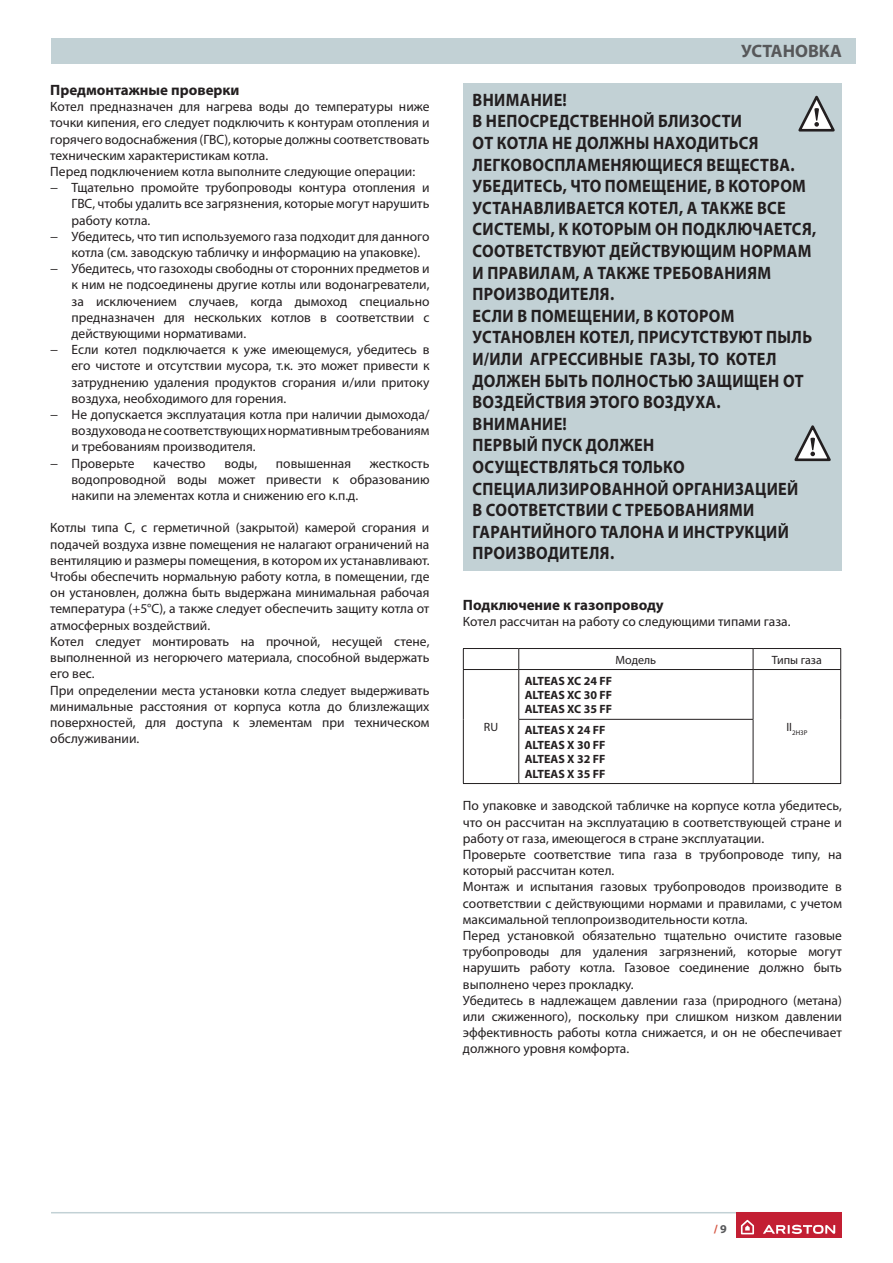
<style>
.page{position:relative;width:893px;height:1263px;background:#fff}
.page>*{position:absolute;margin:0;border:0;box-sizing:border-box;transform-origin:0 0}
.t1{font:700 18px/21.6px "Myriad Pro";letter-spacing:.02em;color:#231f20;scale:.9 1}
.t2{font:700 18px "Myriad Pro";color:#57585a}
.t3{font:700 15px "Myriad Pro";color:#231f20}
.t4{font:13.5px/16.2px "Myriad Pro";color:#231f20}
.t5{font:700 12px/14.4px "Myriad Pro";color:#231f20;text-align:justify}
.t6{font:12px "Myriad Pro";color:#231f20}
.t7{font:700 12px "Myriad Pro";color:#d55542}
.t8{font:6.9px "Myriad Pro";color:#231f20}
.s1{color:#57585a}
</style>
<div class="page">
<hr style="left:51px;top:1211px;width:791px;height:2px;background:#c2d1d5">
<div style="left:736px;top:1212px;width:105px;height:26px;background:#c31f33"></div>
<svg style="left:741px;top:1219px;width:13px;height:15px"></svg>
<svg style="left:763px;top:1224px;width:72px;height:9px"></svg>
<div style="left:51px;top:38px;width:804px;height:26px;background:#c2d1d5"></div>
<div style="left:464px;top:84px;width:378px;height:487px;background:#c2d1d5"></div>
<svg style="left:798px;top:95px;width:37px;height:37px"></svg>
<svg style="left:794px;top:425px;width:37px;height:37px"></svg>
<svg style="left:463px;top:649px;width:1px;height:20px"></svg>
<hr style="left:463px;top:648px;width:56px;height:1px;background:#231f20">
<hr style="left:518px;top:648px;width:235px;height:1px;background:#231f20">
<svg style="left:518px;top:649px;width:1px;height:20px"></svg>
<svg style="left:752px;top:649px;width:1px;height:20px"></svg>
<hr style="left:753px;top:648px;width:88px;height:1px;background:#231f20">
<svg style="left:840px;top:649px;width:1px;height:20px"></svg>
<hr style="left:463px;top:670px;width:1px;height:49px;background:#231f20">
<hr style="left:463px;top:719px;width:1px;height:64px;background:#231f20">
<hr style="left:463px;top:669px;width:56px;height:1px;background:#231f20">
<hr style="left:518px;top:669px;width:235px;height:1px;background:#231f20">
<hr style="left:518px;top:719px;width:235px;height:1px;background:#231f20">
<hr style="left:518px;top:783px;width:235px;height:1px;background:#231f20">
<hr style="left:518px;top:670px;width:1px;height:49px;background:#231f20">
<hr style="left:752px;top:670px;width:1px;height:49px;background:#231f20">
<hr style="left:518px;top:719px;width:1px;height:64px;background:#231f20">
<hr style="left:752px;top:719px;width:1px;height:64px;background:#231f20">
<hr style="left:753px;top:669px;width:88px;height:1px;background:#231f20">
<hr style="left:753px;top:783px;width:88px;height:1px;background:#231f20">
<hr style="left:840px;top:670px;width:1px;height:49px;background:#231f20">
<hr style="left:840px;top:719px;width:1px;height:64px;background:#231f20">
<hr style="left:463px;top:783px;width:56px;height:1px;background:#231f20">
<p class="t3" style="left:50px;top:82px;width:191px">Предмонтажные проверки</p>
<p class="t4" style="left:50px;top:99px;width:381px">Котел предназначен для нагрева воды до температуры ниже</p>
<p class="t4" style="left:50px;top:115px;width:381px">точки кипения, его следует подключить к контурам отопления и</p>
<p class="t4" style="left:50px;top:131px;width:380px">горячего водоснабжения (ГВС), которые должны соответствовать</p>
<p class="t4" style="left:50px;top:148px;width:219px">техническим характеристикам котла.</p>
<p class="t4" style="left:50px;top:164px;width:366px">Перед подключением котла выполните следующие операции:</p>
<p class="t4" style="left:50px;top:180px;width:380px">− Тщательно промойте трубопроводы контура отопления и</p>
<p class="t4" style="left:72px;top:196px;width:359px">ГВС, чтобы удалить все загрязнения, которые могут нарушить</p>
<p class="t4" style="left:72px;top:212px;width:80px">работу котла.</p>
<p class="t4" style="left:50px;top:229px;width:380px">− Убедитесь, что тип используемого газа подходит для данного</p>
<p class="t4" style="left:72px;top:245px;width:350px">котла (см. заводскую табличку и информацию на упаковке).</p>
<p class="t4" style="left:50px;top:261px;width:381px">− Убедитесь, что газоходы свободны от сторонних предметов и</p>
<p class="t4" style="left:72px;top:277px;width:359px">к ним не подсоединены другие котлы или водонагреватели,</p>
<p class="t4" style="left:72px;top:293px;width:359px">за исключением случаев, когда дымоход специально</p>
<p class="t4" style="left:72px;top:310px;width:359px">предназначен для нескольких котлов в соответствии с</p>
<p class="t4" style="left:72px;top:326px;width:176px">действующими нормативами.</p>
<p class="t4" style="left:50px;top:342px;width:381px">− Если котел подключается к уже имеющемуся, убедитесь в</p>
<p class="t4" style="left:72px;top:358px;width:359px">его чистоте и отсутствии мусора, т.к. это может привести к</p>
<p class="t4" style="left:72px;top:374px;width:359px">затруднению удаления продуктов сгорания и/или притоку</p>
<p class="t4" style="left:72px;top:391px;width:216px">воздуха, необходимого для горения.</p>
<p class="t4" style="left:50px;top:407px;width:380px">− Не допускается эксплуатация котла при наличии дымохода/</p>
<p class="t4" style="left:72px;top:423px;width:359px">воздуховода не соответствующих нормативным требованиям</p>
<p class="t4" style="left:72px;top:439px;width:185px">и требованиям производителя.</p>
<p class="t4" style="left:50px;top:455px;width:86px">− Проверьте</p>
<p class="t4" style="left:153px;top:455px;width:54px">качество</p>
<p class="t4" style="left:224px;top:455px;width:34px">воды,</p>
<p class="t4" style="left:276px;top:455px;width:77px">повышенная</p>
<p class="t4" style="left:72px;top:455px;width:359px;text-align:justify;text-indent:298px">жесткость водопроводной воды может привести к образованию накипи на элементах котла и снижению его к.п.д.</p>
<p class="t4" style="left:50px;top:520px;width:381px">Котлы типа C, с герметичной (закрытой) камерой сгорания и подачей воздуха извне помещения не налагают ограничений на вентиляцию и размеры помещения, в котором их устанавливают.<br>Чтобы обеспечить нормальную работу котла, в помещении, где он установлен, должна быть выдержана минимальная рабочая температура (+5°С), а также следует обеспечить защиту котла от атмосферных воздействий.<br>Котел следует монтировать на прочной, несущей стене, выполненной из негорючего материала, способной выдержать его вес.<br>При определении места установки котла следует выдерживать минимальные расстояния от корпуса котла до близлежащих поверхностей, для доступа к элементам при техническом обслуживании.</p>
<h1 class="t2" style="left:741px;top:40px;width:102px">УСТАНОВКА</h1>
<p class="t1" style="left:472px;top:89px;width:383px">ВНИМАНИЕ!<br>В НЕПОСРЕДСТВЕННОЙ БЛИЗОСТИ<br>ОТ КОТЛА НЕ ДОЛЖНЫ НАХОДИТЬСЯ<br>ЛЕГКОВОСПЛАМЕНЯЮЩИЕСЯ ВЕЩЕСТВА.<br>УБЕДИТЕСЬ, ЧТО ПОМЕЩЕНИЕ, В КОТОРОМ<br>УСТАНАВЛИВАЕТСЯ КОТЕЛ, А ТАКЖЕ ВСЕ<br>СИСТЕМЫ, К КОТОРЫМ ОН ПОДКЛЮЧАЕТСЯ,<br>СООТВЕТСТВУЮТ ДЕЙСТВУЮЩИМ НОРМАМ<br>И ПРАВИЛАМ, А ТАКЖЕ ТРЕБОВАНИЯМ<br>ПРОИЗВОДИТЕЛЯ.<br>ЕСЛИ В ПОМЕЩЕНИИ, В КОТОРОМ<br>УСТАНОВЛЕН КОТЕЛ, ПРИСУТСТВУЮТ ПЫЛЬ<br>И/ИЛИ АГРЕССИВНЫЕ ГАЗЫ, ТО КОТЕЛ<br>ДОЛЖЕН БЫТЬ ПОЛНОСТЬЮ ЗАЩИЩЕН ОТ<br>ВОЗДЕЙСТВИЯ ЭТОГО ВОЗДУХА.<br>ВНИМАНИЕ!<br>ПЕРВЫЙ ПУСК ДОЛЖЕН<br>ОСУЩЕСТВЛЯТЬСЯ ТОЛЬКО<br>СПЕЦИАЛИЗИРОВАННОЙ ОРГАНИЗАЦИЕЙ<br>В СООТВЕТСТВИИ С ТРЕБОВАНИЯМИ<br>ГАРАНТИЙНОГО ТАЛОНА И ИНСТРУКЦИЙ<br>ПРОИЗВОДИТЕЛЯ.</p>
<p class="t3" style="left:463px;top:597px;width:202px">Подключение к газопроводу</p>
<p class="t4" style="left:463px;top:613px;width:329px">Котел рассчитан на работу со следующими типами газа.</p>
<p class="t6" style="left:615px;top:653px;width:42px">Модель</p>
<p class="t6" style="left:771px;top:653px;width:51px">Типы газа</p>
<p class="t5" style="left:524px;top:673px;width:89px">ALTEAS XC 24 FF ALTEAS XC 30 FF ALTEAS XC 35 FF</p>
<p class="t6" style="left:484px;top:721px;width:16px">RU</p>
<p class="t6" style="left:786px;top:721px;width:7px">II</p>
<p class="t5" style="left:524px;top:723px;width:82px">ALTEAS X 24 FF</p>
<p class="t8" style="left:792px;top:729px;width:17px">2H3P</p>
<p class="t5" style="left:524px;top:737px;width:82px">ALTEAS X 30 FF ALTEAS X 32 FF ALTEAS X 35 FF</p>
<p class="t4" style="left:463px;top:798px;width:380px">По упаковке и заводской табличке на корпусе котла убедитесь, что он рассчитан на эксплуатацию в соответствующей стране и работу от газа, имеющегося в стране эксплуатации.<br>Проверьте соответствие типа газа в трубопроводе типу, на который рассчитан котел.<br>Монтаж и испытания газовых трубопроводов производите в соответствии с действующими нормами и правилами, с учетом максимальной теплопроизводительности котла.<br>Перед установкой обязательно тщательно очистите газовые трубопроводы для удаления загрязнений, которые могут нарушить работу котла. Газовое соединение должно быть выполнено через прокладку.<br>Убедитесь в надлежащем давлении газа (природного (метана) или сжиженного), поскольку при слишком низком давлении эффективность работы котла снижается, и он не обеспечивает должного уровня комфорта.</p>
<p class="t7" style="left:713px;top:1222px;width:15px">/ <span class="s1">9</span></p>
</div>
